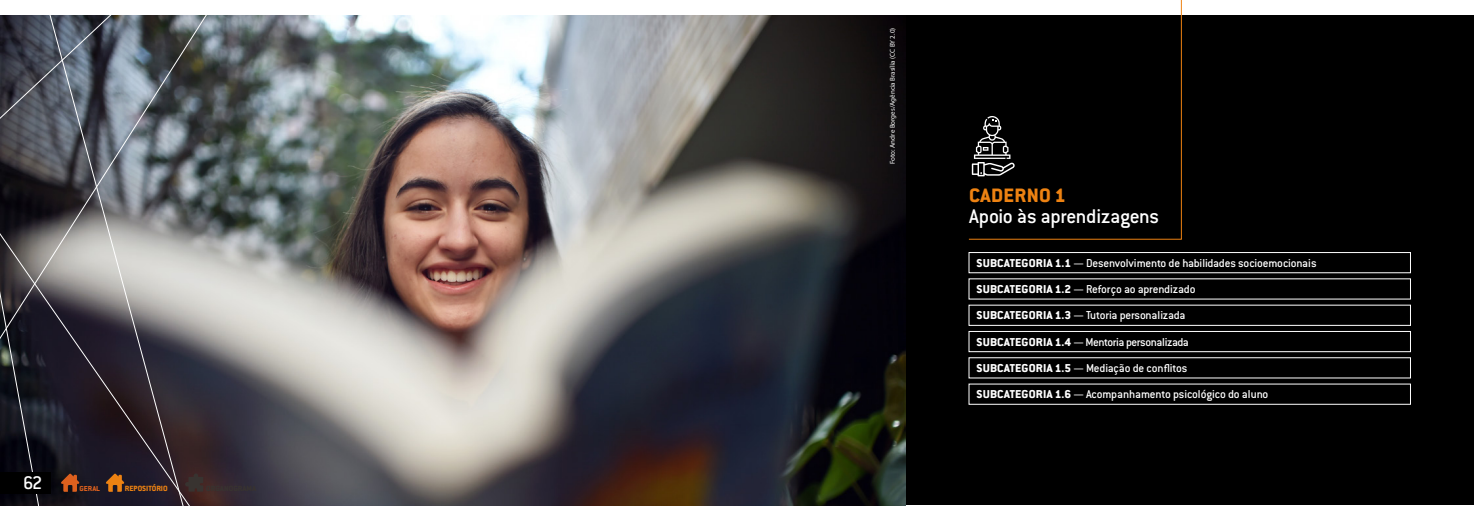
<style>
.page{position:relative;width:1474px;height:521px;background:#fff}
.page>*{position:absolute;margin:0;border:0;box-sizing:border-box;transform-origin:0 0}
.t1{font:21.7px "Conduit ITC Medium";letter-spacing:-.015em;color:#fff}
.t2{font:700 21.35px "Conduit ITC Extra";letter-spacing:.015em;color:#ed8212}
.t3{font:20.12px "Conduit ITC Medium";color:#fff}
.t4{font:12.6px "Conduit ITC Medium";letter-spacing:-.015em;color:#fff}
.t5{font:12.6px "Conduit ITC Medium";letter-spacing:-.035em;color:#fff}
.t6{font:700 8.31px "Conduit ITC Extra";color:#ed8212}
.t7{font:700 7.88px "Conduit ITC Extra";color:#dc601e}
.t8{font:7px "Myriad Pro";color:#fff}
.s1{font-family:"Conduit ITC Extra";font-weight:700}
</style>
<div class="page">
<div style="left:496px;top:16px;width:977px;height:489px;background:#000"></div>
<svg style="left:968px;top:0;width:214px;height:240px"></svg>
<img style="left:217px;top:16px;width:688px;height:489px">
<div style="left:968px;top:252px;width:442px;height:21px;border:1px solid #fff"></div>
<div style="left:968px;top:305px;width:442px;height:21px;border:1px solid #fff"></div>
<div style="left:968px;top:384px;width:442px;height:21px;border:1px solid #fff"></div>
<div style="left:968px;top:331px;width:442px;height:21px;border:1px solid #fff"></div>
<svg style="left:0;top:15px;width:217px;height:207px;background:#595e66"></svg>
<svg style="left:0;top:170px;width:44px;height:52px;background:#100e13"></svg>
<svg style="left:0;top:222px;width:247px;height:284px;background:#555257"></svg>
<svg style="left:61px;top:474px;width:18px;height:18px"></svg>
<svg style="left:106px;top:474px;width:18px;height:18px"></svg>
<svg style="left:185px;top:473px;width:18px;height:19px"></svg>
<div style="left:0;top:472px;width:50px;height:21px;background:#000"></div>
<h3 class="t3" style="left:23px;top:470px;width:21px">62</h3>
<p class="t7" style="left:80px;top:484px;width:22px">GERAL</p>
<p class="t6" style="left:125px;top:484px;width:44px">REPOSITÓRIO</p>
<p class="t8" style="left:888px;top:164px;width:137px;rotate:-90deg">Foto: Andre Borges/Agência Brasília (CC BY 2.0)</p>
<h2 class="t2" style="left:969px;top:183px;width:98px">CADERNO 1</h2>
<h1 class="t1" style="left:969px;top:203px;width:191px">Apoio às aprendizagens</h1>
<p class="t4" style="left:976px;top:255px;width:341px"><span class="s1">SUBCATEGORIA 1.1</span> — Desenvolvimento de habilidades socioemocionais</p>
<p class="t4" style="left:976px;top:281px;width:220px"><span class="s1">SUBCATEGORIA 1.2</span> — Reforço ao aprendizado</p>
<p class="t4" style="left:976px;top:308px;width:210px"><span class="s1">SUBCATEGORIA 1.3</span> — Tutoria personalizada</p>
<p class="t5" style="left:976px;top:334px;width:214px"><span class="s1">SUBCATEGORIA 1.4</span> — Mentoria personalizada</p>
<p class="t4" style="left:976px;top:360px;width:212px"><span class="s1">SUBCATEGORIA 1.5</span> — Mediação de conflitos</p>
<p class="t4" style="left:976px;top:386px;width:293px"><span class="s1">SUBCATEGORIA 1.6</span> — Acompanhamento psicológico do aluno</p>
</div>
